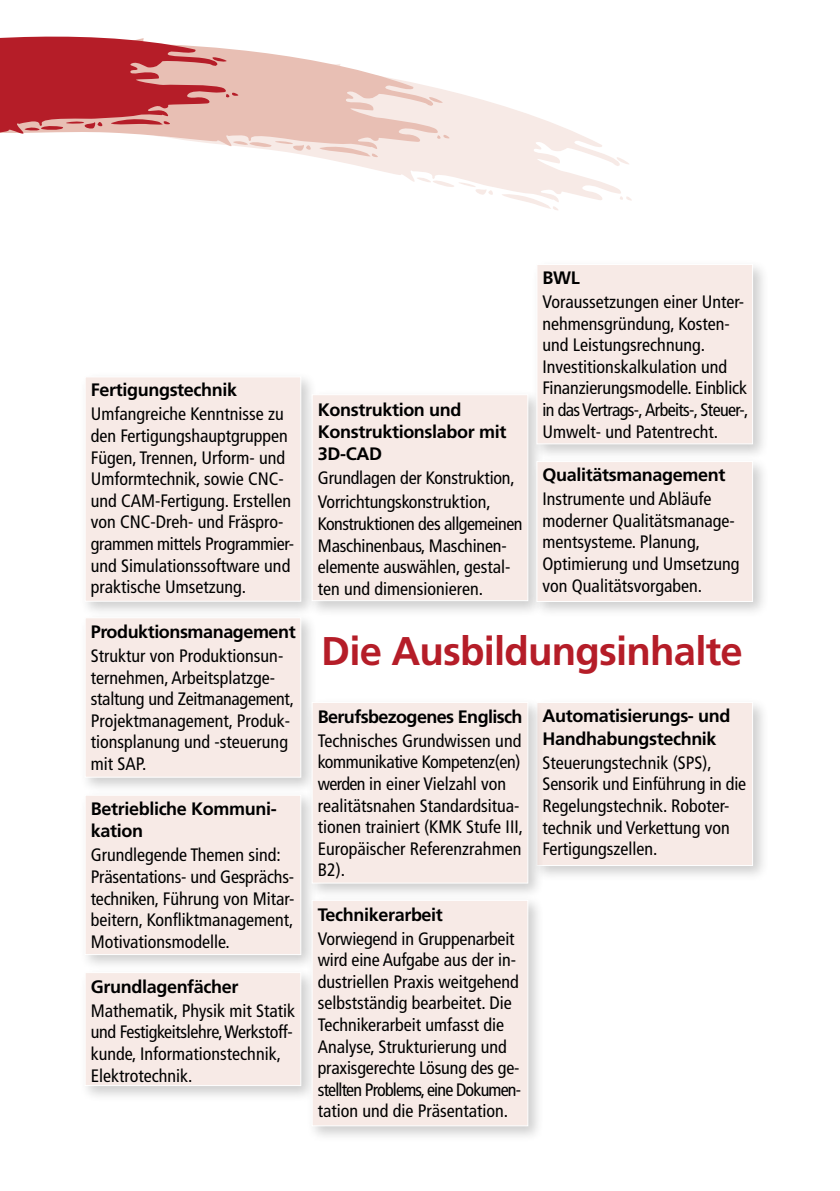
<style>
.page{position:relative;width:840px;height:1191px;background:#fff}
.page>*{position:absolute;margin:0;border:0;box-sizing:border-box;transform-origin:0 0}
.t1{font:700 40px "Frutiger";letter-spacing:-.02em;color:#b51d28}
.t2{font:condensed 18px/21.6px "Frutiger";color:#000}
.t3{font:700 18px/22.8px "Frutiger";letter-spacing:-.02em;color:#000}
</style>
<div class="page">
<svg style="left:295px;top:89px;width:326px;height:111px"></svg>
<svg style="left:501px;top:192px;width:59px;height:18px"></svg>
<svg style="left:617px;top:196px;width:15px;height:5px"></svg>
<svg style="left:616px;top:156px;width:13px;height:10px"></svg>
<svg style="left:416px;top:177px;width:78px;height:20px"></svg>
<svg style="left:230px;top:49px;width:211px;height:104px;fill:#e8bfb4"></svg>
<svg style="left:319px;top:143px;width:61px;height:15px"></svg>
<svg style="left:435px;top:135px;width:16px;height:4px"></svg>
<svg style="left:429px;top:96px;width:16px;height:8px"></svg>
<svg style="left:233px;top:140px;width:79px;height:11px"></svg>
<svg style="left:0;top:36px;width:230px;height:110px;background:#cc676b"></svg>
<svg style="left:111px;top:115px;width:61px;height:11px"></svg>
<svg style="left:224px;top:93px;width:17px;height:5px"></svg>
<svg style="left:212px;top:56px;width:17px;height:6px"></svg>
<svg style="left:24px;top:120px;width:80px;height:11px"></svg>
<div style="left:79px;top:371px;width:239px;height:247px;background:#000;opacity:.2"></div>
<div style="left:85px;top:376px;width:216px;height:226px;background:#f7eae6;border:1px solid #fff"></div>
<div style="left:79px;top:612px;width:239px;height:182px;background:#000;opacity:.2"></div>
<div style="left:85px;top:617px;width:216px;height:160px;background:#f7eae6;border:1px solid #fff"></div>
<div style="left:79px;top:789px;width:239px;height:182px;background:#000;opacity:.2"></div>
<div style="left:85px;top:794px;width:216px;height:161px;background:#f7eae6;border:1px solid #fff"></div>
<div style="left:79px;top:966px;width:239px;height:136px;background:#000;opacity:.2"></div>
<div style="left:85px;top:972px;width:216px;height:114px;background:#f7eae6;border:1px solid #fff"></div>
<div style="left:306px;top:389px;width:238px;height:229px;background:#000;opacity:.2"></div>
<div style="left:311px;top:394px;width:217px;height:207px;background:#f7eae6;border:1px solid #fff"></div>
<div style="left:530px;top:696px;width:239px;height:186px;background:#000;opacity:.2"></div>
<div style="left:536px;top:702px;width:216px;height:164px;background:#f7eae6;border:1px solid #fff"></div>
<div style="left:306px;top:696px;width:238px;height:204px;background:#000;opacity:.2"></div>
<div style="left:311px;top:702px;width:217px;height:181px;background:#f7eae6;border:1px solid #fff"></div>
<div style="left:306px;top:894px;width:238px;height:249px;background:#000;opacity:.2"></div>
<div style="left:311px;top:900px;width:217px;height:226px;background:#f7eae6;border:1px solid #fff"></div>
<div style="left:530px;top:259px;width:239px;height:202px;background:#000;opacity:.2"></div>
<div style="left:536px;top:264px;width:216px;height:180px;background:#f7eae6;border:1px solid #fff"></div>
<div style="left:530px;top:456px;width:239px;height:162px;background:#000;opacity:.2"></div>
<div style="left:536px;top:461px;width:216px;height:141px;background:#f7eae6;border:1px solid #fff"></div>
<p class="t3" style="left:91px;top:379px;width:148px">Fertigungstechnik</p>
<p class="t2" style="left:91px;top:403px;width:205px">Umfangreiche Kenntnisse zu den Fertigungshauptgruppen<br>Fügen, Trennen, Urform- und<br>Umformtechnik, sowie CNC&shy;und CAM-Fertigung. Erstellen von CNC-Dreh- und Fräspro&shy;grammen mittels Programmier&shy;und Simulationssoftware und praktische Umsetzung.</p>
<p class="t3" style="left:91px;top:620px;width:206px">Produktionsmanagement</p>
<p class="t2" style="left:91px;top:645px;width:204px">Struktur von Produktionsun&shy;ternehmen, Arbeitsplatzge&shy;staltung und Zeitmanagement,<br>Projektmanagement, Produk&shy;tionsplanung und -steuerung mit SAP.</p>
<p class="t3" style="left:91px;top:797px;width:187px">Betriebliche Kommuni&shy;kation</p>
<p class="t2" style="left:91px;top:844px;width:205px">Grundlegende Themen sind:<br>Präsentations- und Gesprächs&shy;techniken, Führung von Mitar&shy;beitern, Konfliktmanagement,<br>Motivationsmodelle.</p>
<p class="t3" style="left:91px;top:975px;width:149px">Grundlagenfächer</p>
<p class="t2" style="left:91px;top:999px;width:206px">Mathematik, Physik mit Statik und Festigkeitslehre, Werkstoff&shy;kunde, Informationstechnik,<br>Elektrotechnik.</p>
<p class="t3" style="left:542px;top:266px;width:39px">BWL</p>
<p class="t2" style="left:542px;top:291px;width:207px">Voraussetzungen einer Unter&shy;nehmensgründung, Kosten&shy;und Leistungsrechnung.<br>Investitionskalkulation und<br>Finanzierungsmodelle. Einblick in das Vertrags-, Arbeits-, Steuer-,<br>Umwelt- und Patentrecht.</p>
<p class="t3" style="left:542px;top:463px;width:184px">Qualitätsmanagement</p>
<p class="t2" style="left:542px;top:488px;width:198px">Instrumente und Abläufe moderner Qualitätsmanage&shy;mentsysteme. Planung,<br>Optimierung und Umsetzung von Qualitätsvorgaben.</p>
<h1 class="t1" style="left:321px;top:627px;width:422px">Die Ausbildungsinhalte</h1>
<p class="t3" style="left:317px;top:399px;width:190px;line-height:22.2px">Konstruktion und<br>Konstruktionslabor mit<br>3D-CAD</p>
<p class="t2" style="left:317px;top:466px;width:198px;line-height:24px">Grundlagen der Konstruktion,<br>Vorrichtungskonstruktion,</p>
<p class="t2" style="left:317px;top:513px;width:206px">Konstruktionen des allgemeinen<br>Maschinenbaus, Maschinen&shy;elemente auswählen, gestal&shy;ten und dimensionieren.</p>
<p class="t3" style="left:317px;top:705px;width:206px">Berufsbezogenes Englisch</p>
<p class="t2" style="left:317px;top:730px;width:207px">Technisches Grundwissen und kommunikative Kompetenz(en) werden in einer Vielzahl von realitätsnahen Standardsitua&shy;tionen trainiert (KMK Stufe III,<br>Europäischer Referenzrahmen<br>B2).</p>
<p class="t3" style="left:317px;top:903px;width:127px">Technikerarbeit</p>
<p class="t2" style="left:317px;top:927px;width:205px">Vorwiegend in Gruppenarbeit wird eine Aufgabe aus der in&shy;dustriellen Praxis weitgehend selbstständig bearbeitet. Die<br>Technikerarbeit umfasst die<br>Analyse, Strukturierung und praxisgerechte Lösung des ge&shy;stellten Problems, eine Dokumen&shy;tation und die Präsentation.</p>
<p class="t3" style="left:542px;top:704px;width:189px">Automatisierungs- und<br>Handhabungstechnik</p>
<p class="t2" style="left:542px;top:752px;width:205px">Steuerungstechnik (SPS),<br>Sensorik und Einführung in die<br>Regelungstechnik. Roboter&shy;technik und Verkettung von<br>Fertigungszellen.</p>
</div>
